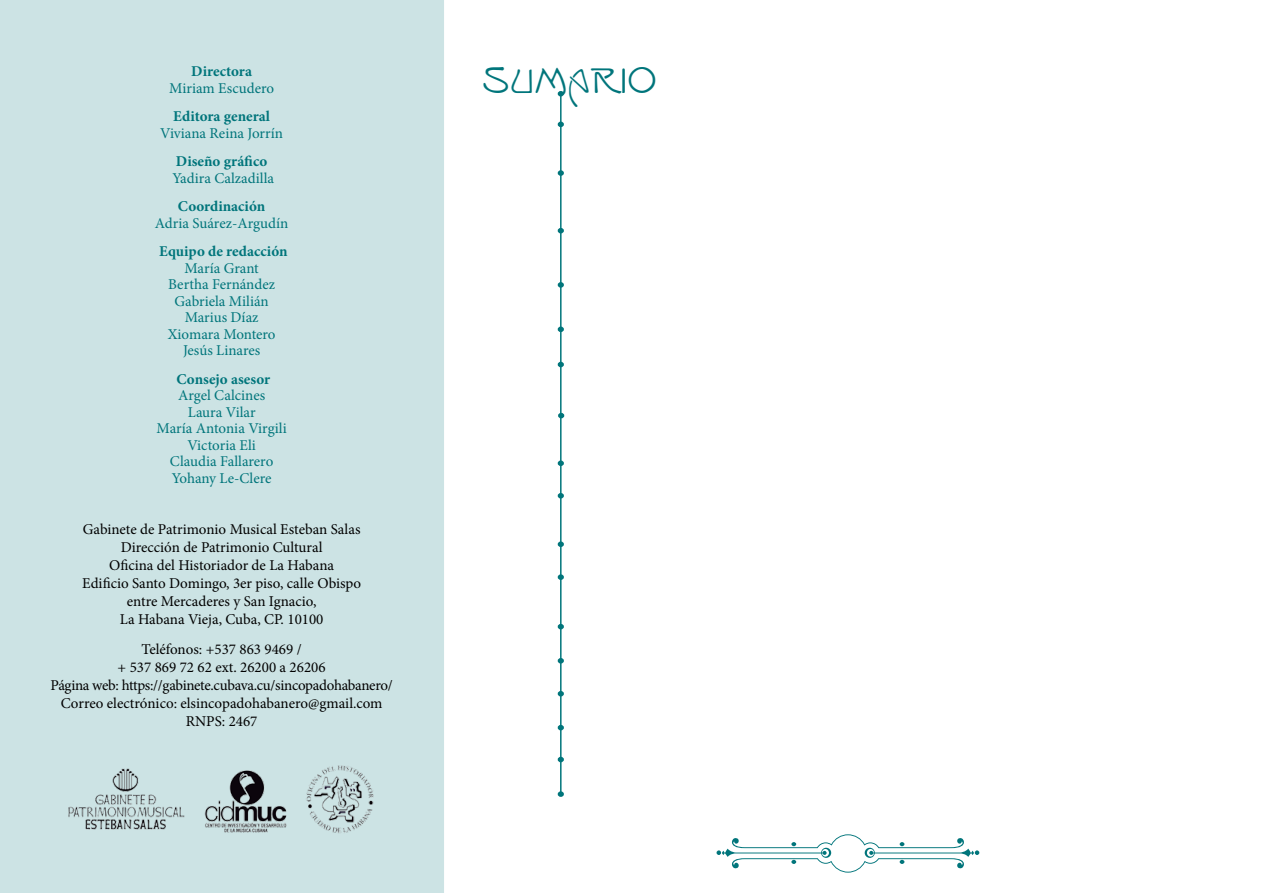
<style>
.page{position:relative;width:1263px;height:893px;background:#fff}
.page>*{position:absolute;margin:0;border:0;box-sizing:border-box;transform-origin:0 0}
.t1{font:45px "Isadora";letter-spacing:.03em;color:#00757b}
.t2{font:15px/18px "Minion Pro";color:#000;text-align:center}
.t3{font:15px/16.5px "Minion Pro";letter-spacing:-.005em;color:#00757b;text-align:center}
.t4{font:700 15px "Minion Pro";letter-spacing:.005em;color:#00757b}
</style>
<div class="page">
<svg style="left:716px;top:834px;width:263px;height:39px"></svg>
<svg style="left:558px;top:91px;width:6px;height:5px"></svg>
<svg style="left:558px;top:170px;width:6px;height:6px"></svg>
<svg style="left:558px;top:228px;width:6px;height:5px"></svg>
<svg style="left:558px;top:327px;width:6px;height:5px"></svg>
<hr style="left:560px;top:94px;width:1px;height:700px;background:#00757b">
<svg style="left:558px;top:122px;width:6px;height:5px"></svg>
<svg style="left:558px;top:791px;width:6px;height:6px"></svg>
<svg style="left:558px;top:282px;width:6px;height:6px"></svg>
<svg style="left:558px;top:362px;width:6px;height:5px"></svg>
<svg style="left:558px;top:460px;width:6px;height:6px"></svg>
<svg style="left:558px;top:413px;width:6px;height:5px"></svg>
<svg style="left:558px;top:541px;width:6px;height:6px"></svg>
<div style="left:0;top:0;width:444px;height:893px;background:#cce3e4"></div>
<svg style="left:558px;top:493px;width:6px;height:5px"></svg>
<svg style="left:558px;top:574px;width:6px;height:6px"></svg>
<svg style="left:558px;top:624px;width:6px;height:5px"></svg>
<svg style="left:558px;top:658px;width:6px;height:5px"></svg>
<svg style="left:558px;top:691px;width:6px;height:5px"></svg>
<img style="left:303px;top:763px;width:75px;height:73px">
<img style="left:65px;top:763px;width:124px;height:73px">
<img style="left:201px;top:763px;width:91px;height:73px">
<svg style="left:558px;top:725px;width:6px;height:5px"></svg>
<svg style="left:558px;top:757px;width:6px;height:5px"></svg>
<p class="t4" style="left:191px;top:61px;width:62px">Directora</p>
<p class="t3" style="left:169px;top:80px;width:107px">Miriam Escudero</p>
<p class="t4" style="left:173px;top:106px;width:98px">Editora general</p>
<p class="t3" style="left:160px;top:125px;width:124px">Viviana Reina Jorrín</p>
<p class="t4" style="left:176px;top:151px;width:93px">Diseño gráfico</p>
<p class="t3" style="left:172px;top:170px;width:103px">Yadira Calzadilla</p>
<p class="t4" style="left:178px;top:196px;width:89px">Coordinación</p>
<p class="t3" style="left:155px;top:215px;width:135px">Adria Suárez-Argudín</p>
<p class="t4" style="left:159px;top:241px;width:130px">Equipo de redacción</p>
<p class="t3" style="left:168px;top:260px;width:109px">María Grant<br>Bertha Fernández<br>Gabriela Milián<br>Marius Díaz<br>Xiomara Montero<br>Jesús Linares</p>
<p class="t4" style="left:176px;top:369px;width:95px">Consejo asesor</p>
<p class="t3" style="left:157px;top:387px;width:132px">Argel Calcines<br>Laura Vilar<br>María Antonia Virgili<br>Victoria Eli<br>Claudia Fallarero<br>Yohany Le-Clere</p>
<p class="t2" style="left:82px;top:521px;width:281px">Gabinete de Patrimonio Musical Esteban Salas Dirección de Patrimonio Cultural<br>Oficina del Historiador de La Habana<br>Edificio Santo Domingo, 3er piso, calle Obispo entre Mercaderes y San Ignacio,<br>La Habana Vieja, Cuba, CP. 10100</p>
<p class="t2" style="left:51px;top:641px;width:344px">Teléfonos: +537 863 9469 /<br>+ 537 869 72 62 ext. 26200 a 26206<br>Página web: https://gabinete.cubava.cu/sincopadohabanero/ Correo electrónico: elsincopadohabanero@gmail.com RNPS: 2467</p>
<h1 class="t1" style="left:483px;top:62px;width:175px">Sumario</h1>
</div>
